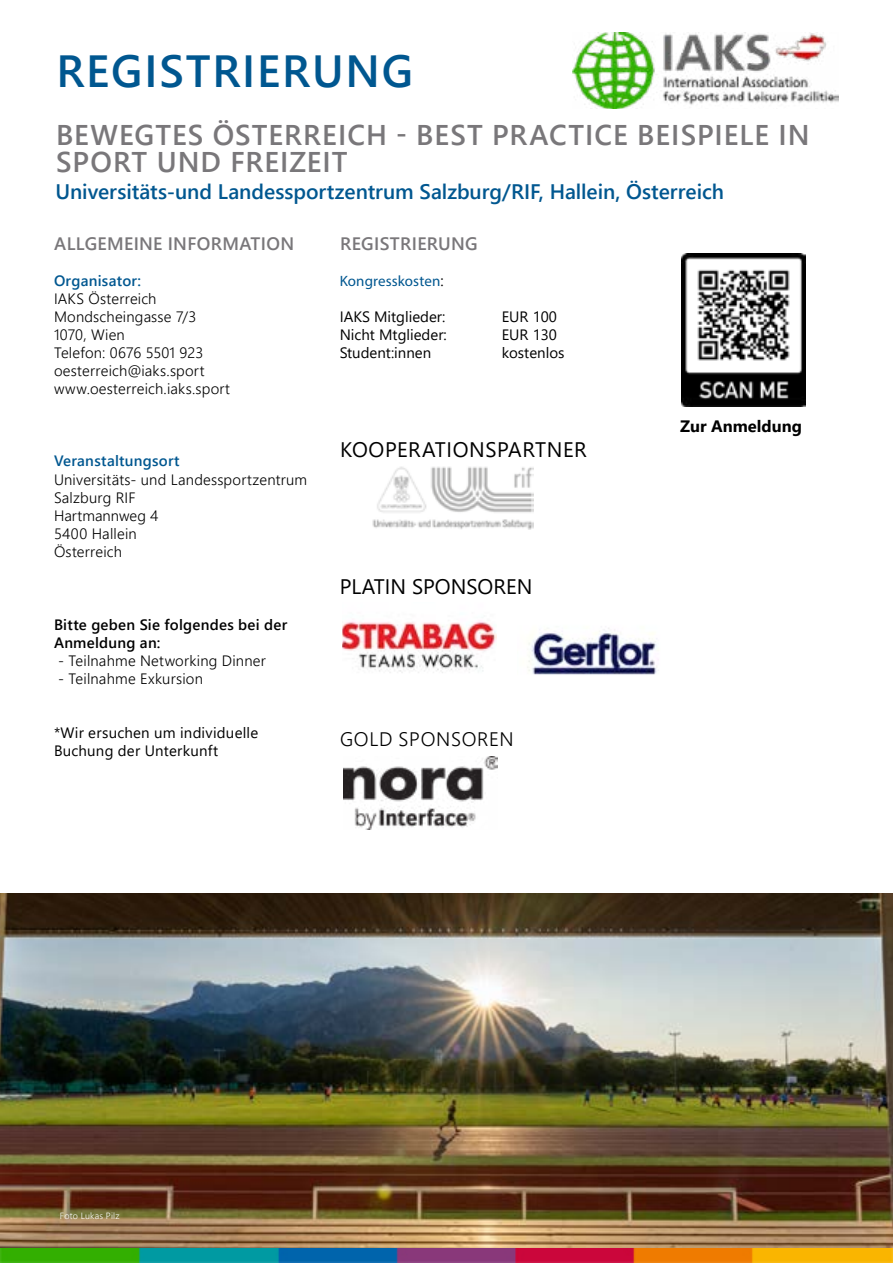
<style>
.page{position:relative;width:893px;height:1263px;background:#fff}
.page>*{position:absolute;margin:0;border:0;box-sizing:border-box;transform-origin:0 0}
.t1{font:600 45px "Segoe UI";letter-spacing:.04em;color:#005790}
.t2{font:600 28.5px/27px "Segoe UI";letter-spacing:.035em;color:#79777a}
.t3{font:600 21px "Segoe UI";color:#005790}
.t4{font:21px "Segoe UI";letter-spacing:.015em;color:#000}
.t5{font:300 19.5px "Segoe UI";letter-spacing:.035em;color:#000}
.t6{font:600 18px "Segoe UI";letter-spacing:.015em;color:#79777a}
.t7{font:700 16.5px "Segoe UI";color:#000}
.t8{font:300 15px/18px "Segoe UI";letter-spacing:.015em;color:#000}
.t9{font:15px/18px "Segoe UI";color:#000}
.t10{font:600 15px/18px "Segoe UI";letter-spacing:.015em;color:#000}
.t11{font:600 15px "Segoe UI";letter-spacing:.015em;color:#005790}
.t12{font:15px "Myriad Pro";letter-spacing:.005em;color:#005790}
.t13{font:300 9px "Segoe UI";letter-spacing:.03em;color:#fff}
.s1{font-family:"Segoe UI";color:#000}
</style>
<div class="page">
<img style="left:0;top:893px;width:893px;height:370px">
<img style="left:572px;top:32px;width:267px;height:76px">
<img style="left:681px;top:253px;width:124px;height:154px">
<img style="left:372px;top:466px;width:162px;height:63px">
<img style="left:342px;top:620px;width:154px;height:53px">
<img style="left:527px;top:628px;width:132px;height:47px">
<img style="left:343px;top:756px;width:154px;height:74px">
<h1 class="t1" style="left:56px;top:28px;width:358px">REGISTRIERUNG</h1>
<h2 class="t2" style="left:56px;top:119px;width:755px">BEWEGTES ÖSTERREICH - BEST PRACTICE BEISPIELE IN<br>SPORT UND FREIZEIT</h2>
<h3 class="t3" style="left:56px;top:171px;width:670px">Universitäts-und Landessportzentrum Salzburg/RIF, Hallein, Österreich</h3>
<p class="t6" style="left:54px;top:227px;width:241px">ALLGEMEINE INFORMATION</p>
<p class="t11" style="left:54px;top:267px;width:89px">Organisator:</p>
<p class="t8" style="left:54px;top:289px;width:178px">IAKS Österreich<br>Mondscheingasse 7/3<br>1070, Wien<br>Telefon: 0676 5501 923 oesterreich@iaks.sport www.oesterreich.iaks.sport</p>
<p class="t11" style="left:54px;top:447px;width:127px">Veranstaltungsort</p>
<p class="t8" style="left:54px;top:469px;width:255px">Universitäts- und Landessportzentrum<br>Salzburg RIF<br>Hartmannweg 4<br>5400 Hallein<br>Österreich</p>
<p class="t10" style="left:54px;top:614px;width:235px">Bitte geben Sie folgendes bei der<br>Anmeldung an:</p>
<p class="t8" style="left:58px;top:650px;width:209px">- Teilnahme Networking Dinner</p>
<p class="t8" style="left:58px;top:668px;width:146px">- Teilnahme Exkursion</p>
<p class="t9" style="left:54px;top:722px;width:206px">*Wir ersuchen um individuelle<br>Buchung der Unterkunft</p>
<p class="t6" style="left:340px;top:227px;width:139px">REGISTRIERUNG</p>
<p class="t12" style="left:340px;top:272px;width:105px">Kongresskosten<span class="s1">:</span></p>
<p class="t9" style="left:340px;top:307px;width:107px">IAKS Mitglieder:</p>
<p class="t9" style="left:502px;top:307px;width:57px">EUR 100</p>
<p class="t9" style="left:340px;top:325px;width:109px">Nicht Mtglieder:</p>
<p class="t9" style="left:502px;top:325px;width:57px">EUR 130</p>
<p class="t9" style="left:340px;top:343px;width:93px">Student:innen</p>
<p class="t9" style="left:502px;top:343px;width:64px">kostenlos</p>
<h3 class="t4" style="left:340px;top:430px;width:248px">KOOPERATIONSPARTNER</h3>
<h3 class="t4" style="left:340px;top:567px;width:194px">PLATIN SPONSOREN</h3>
<h3 class="t5" style="left:340px;top:720px;width:175px">GOLD SPONSOREN</h3>
<p class="t7" style="left:680px;top:411px;width:123px">Zur Anmeldung</p>
<p class="t13" style="left:60px;top:1207px;width:61px">Foto Lukas Pilz</p>
</div>
